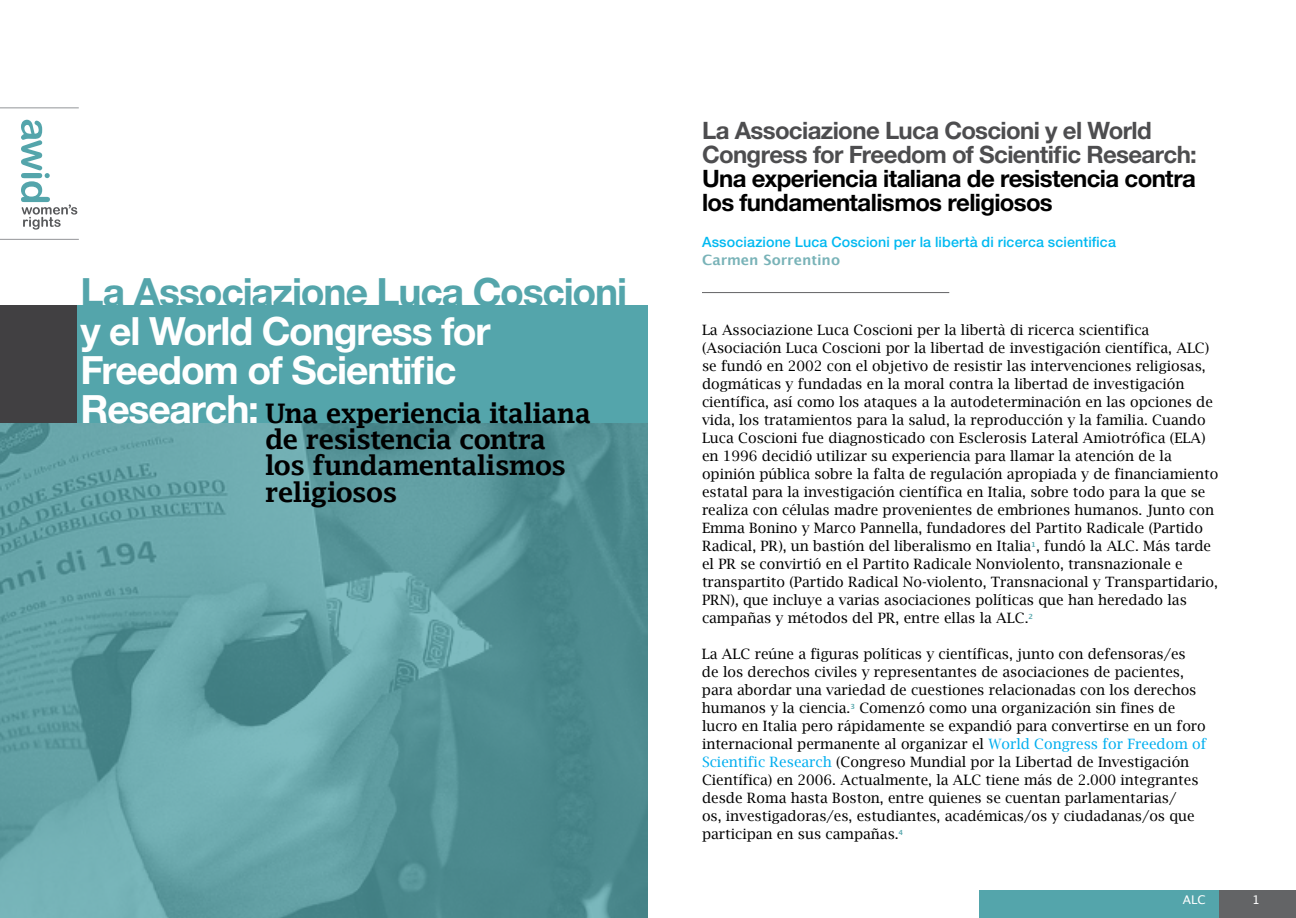
<style>
.page{position:relative;width:1296px;height:918px;background:#fff}
.page>*{position:absolute;margin:0;border:0;box-sizing:border-box;transform-origin:0 0}
.t1{font:700 39px/39px "Helvetica Neue";letter-spacing:-.03em;color:#fff}
.t2{font:700 39px "Helvetica Neue";letter-spacing:-.03em;color:#54a5ab}
.t3{font:600 27px/26.2px "Lucida Fax";letter-spacing:-.035em;color:#000}
.t4{font:700 24px/24px "Helvetica Neue";letter-spacing:-.025em;color:#4d4d4f}
.t5{font:700 24px/24px "Helvetica Neue";letter-spacing:-.025em;color:#000}
.t6{font:14.25px/18px "Lucida Bright";color:#000}
.t7{font:500 14.25px "Helvetica Neue";letter-spacing:.01em;color:#00b9f1}
.t8{font:700 14.25px "Lucida Grande";color:#79b3b8}
.t9{font:12px "Lucida Grande";color:#fff}
.s1{font-family:"Helvetica Neue";font-weight:700;font-size:39px;color:#fff}
.s2{color:#00aeef}
</style>
<div class="page">
<div style="left:1218px;top:890px;width:78px;height:28px;background:#636466"></div>
<div style="left:979px;top:890px;width:239px;height:28px;background:#54a5ab"></div>
<svg style="left:0;top:423px;width:648px;height:495px;background:#5d9a9f"></svg>
<svg style="left:21px;top:120px;width:56px;height:110px"></svg>
<div style="left:0;top:306px;width:78px;height:117px;background:#414042"></div>
<div style="left:77px;top:306px;width:571px;height:117px;background:#54a5ab"></div>
<hr style="left:0;top:239px;width:79px;height:1px;background:#939598">
<hr style="left:0;top:107px;width:79px;height:1px;background:#939598">
<hr style="left:702px;top:292px;width:247px;height:1px;background:#636466">
<h1 class="t2" style="left:81px;top:268px;width:548px">La Associazione Luca Coscioni</h1>
<h1 class="t1" style="left:81px;top:311px;width:412px">y el World Congress for<br>Freedom of Scientific</h1>
<h2 class="t3" style="left:265px;top:400px;width:327px;text-indent:-185px"><span class="s1">Research:</span> Una experiencia italiana de resistencia contra los fundamentalismos religiosos</h2>
<h3 class="t4" style="left:702px;top:118px;width:496px">La Associazione Luca Coscioni y el World<br>Congress for Freedom of Scientific Research:</h3>
<h3 class="t5" style="left:702px;top:166px;width:496px">Una experiencia italiana de resistencia contra los fundamentalismos religiosos</h3>
<p class="t7" style="left:702px;top:233px;width:415px">Associazione Luca Coscioni per la libertà di ricerca scientifica</p>
<p class="t8" style="left:702px;top:248px;width:140px">Carmen Sorrentino</p>
<p class="t6" style="left:702px;top:321px;width:518px">La Associazione Luca Coscioni per la libertà di ricerca scientifica (Asociación Luca Coscioni por la libertad de investigación científica, ALC) se fundó en 2002 con el objetivo de resistir las intervenciones religiosas, dogmáticas y fundadas en la moral contra la libertad de investigación científica, así como los ataques a la autodeterminación en las opciones de vida, los tratamientos para la salud, la reproducción y la familia. Cuando Luca Coscioni fue diagnosticado con Esclerosis Lateral Amiotrófica (ELA) en 1996 decidió utilizar su experiencia para llamar la atención de la opinión pública sobre la falta de regulación apropiada y de financiamiento estatal para la investigación científica en Italia, sobre todo para la que se realiza con células madre provenientes de embriones humanos. Junto con Emma Bonino y Marco Pannella, fundadores del Partito Radicale (Partido Radical, PR), un bastión del liberalismo en Italia<sup>1</sup>, fundó la ALC. Más tarde el PR se convirtió en el Partito Radicale Nonviolento, transnazionale e transpartito (Partido Radical No-violento, Transnacional y Transpartidario, PRN), que incluye a varias asociaciones políticas que han heredado las campañas y métodos del PR, entre ellas la ALC.<sup>2</sup></p>
<p class="t6" style="left:702px;top:645px;width:506px">La ALC reúne a figuras políticas y científicas, junto con defensoras/es<br>de los derechos civiles y representantes de asociaciones de pacientes, para abordar una variedad de cuestiones relacionadas con los derechos humanos y la ciencia.<sup>3</sup> Comenzó como una organización sin fines de lucro en Italia pero rápidamente se expandió para convertirse en un foro internacional permanente al organizar el <span class="s2">World Congress for Freedom of Scientific Research</span> (Congreso Mundial por la Libertad de Investigación Científica) en 2006. Actualmente, la ALC tiene más de 2.000 integrantes desde Roma hasta Boston, entre quienes se cuentan parlamentarias/<br>os, investigadoras/es, estudiantes, académicas/os y ciudadanas/os que participan en sus campañas.<sup>4</sup></p>
<p class="t9" style="left:1183px;top:892px;width:24px">ALC</p>
<p class="t9" style="left:1252px;top:892px;width:9px">1</p>
</div>
